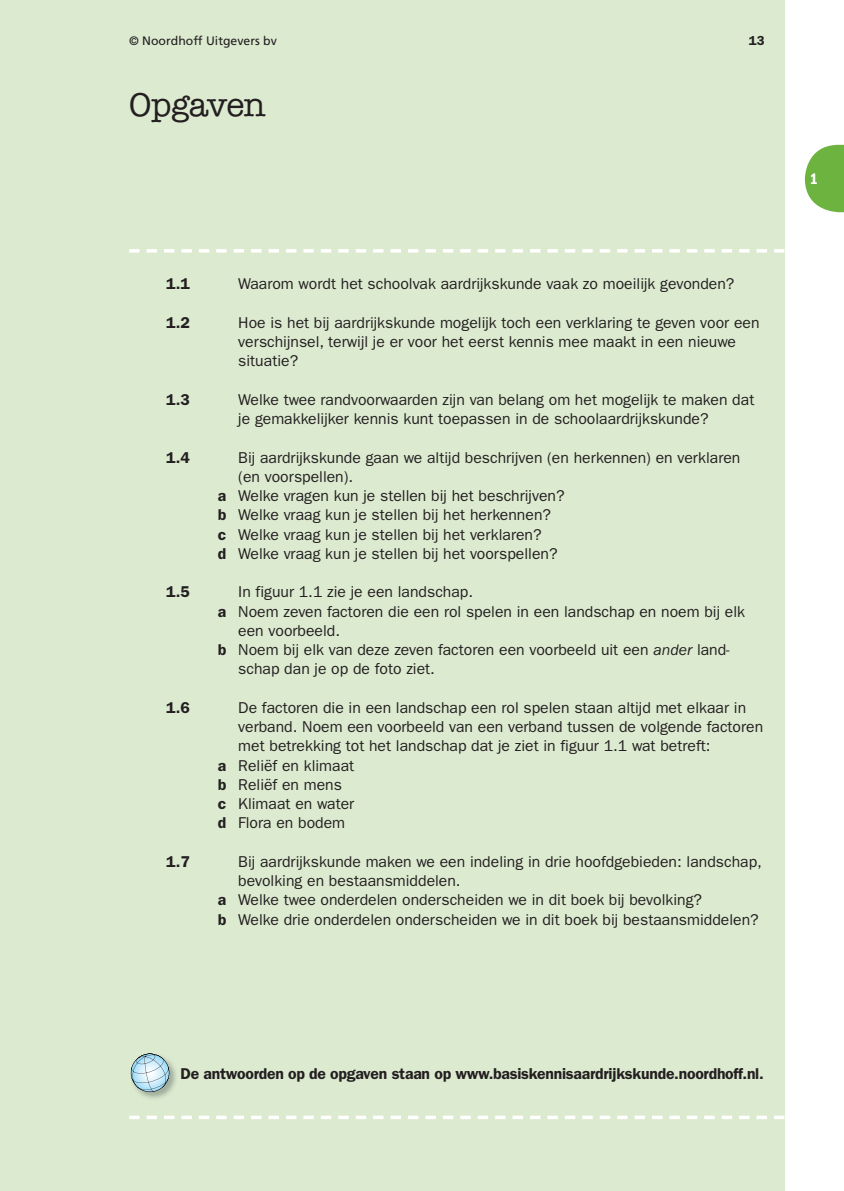
<style>
.page{position:relative;width:844px;height:1191px;background:#fff}
.page>*{position:absolute;margin:0;border:0;box-sizing:border-box;transform-origin:0 0}
.t1{font:500 33.25px "American Typewriter Std";letter-spacing:-.025em;color:#231f20}
.t2{font:15.75px/19.2px "ITC Franklin Gothic Std";color:#231f20}
.t3{font:600 15.75px/19.2px "ITC Franklin Gothic Std";letter-spacing:-.015em;color:#231f20;text-align:justify}
.t4{font:15.75px "ITC Franklin Gothic Std Dm Cd";color:#fff}
.t5{font:600 13.12px "ITC Franklin Gothic Std";color:#231f20}
.t6{font:12.25px "Frutiger LT Std";color:#231f20}
.s1{font-style:italic}
</style>
<div class="page">
<svg style="left:804px;top:145px;width:39px;height:67px"></svg>
<div style="left:0;top:0;width:784px;height:1191px;background:#dcead0"></div>
<svg style="left:129px;top:249px;width:655px;height:3px"></svg>
<svg style="left:129px;top:1115px;width:655px;height:4px"></svg>
<img style="left:130px;top:1061px;width:46px;height:37px">
<svg style="left:131px;top:1053px;width:38px;height:39px"></svg>
<p class="t6" style="left:129px;top:34px;width:149px">© Noordhoff Uitgevers bv</p>
<p class="t5" style="left:748px;top:35px;width:17px">13</p>
<h1 class="t1" style="left:129px;top:92px;width:138px">Opgaven</h1>
<p class="t3" style="left:166px;top:276px;width:25px">1.1</p>
<p class="t3" style="left:166px;top:314px;width:25px">1.2</p>
<p class="t3" style="left:166px;top:391px;width:25px">1.3</p>
<p class="t3" style="left:166px;top:449px;width:25px">1.4</p>
<p class="t3" style="left:166px;top:584px;width:25px">1.5</p>
<p class="t3" style="left:166px;top:699px;width:25px">1.6</p>
<p class="t3" style="left:166px;top:853px;width:25px">1.7</p>
<p class="t3" style="left:218px;top:487px;width:10px">a b c d</p>
<p class="t3" style="left:218px;top:603px;width:10px">a</p>
<p class="t3" style="left:218px;top:641px;width:10px">b</p>
<p class="t3" style="left:218px;top:757px;width:10px">a b c d</p>
<p class="t3" style="left:218px;top:892px;width:10px">a b</p>
<p class="t2" style="left:238px;top:276px;width:497px">Waarom wordt het schoolvak aardrijkskunde vaak zo moeilijk gevonden?</p>
<p class="t2" style="left:238px;top:314px;width:522px">Hoe is het bij aardrijkskunde mogelijk toch een verklaring te geven voor een verschijnsel, terwijl je er voor het eerst kennis mee maakt in een nieuwe situatie?</p>
<p class="t2" style="left:238px;top:391px;width:517px">Welke twee randvoorwaarden zijn van belang om het mogelijk te maken dat je gemakkelijker kennis kunt toepassen in de schoolaardrijkskunde?</p>
<p class="t2" style="left:238px;top:449px;width:503px">Bij aardrijkskunde gaan we altijd beschrijven (en herkennen) en verklaren (en voorspellen).<br>Welke vragen kun je stellen bij het beschrijven?<br>Welke vraag kun je stellen bij het herkennen?<br>Welke vraag kun je stellen bij het verklaren?<br>Welke vraag kun je stellen bij het voorspellen?</p>
<p class="t2" style="left:238px;top:584px;width:508px">In figuur 1.1 zie je een landschap.<br>Noem zeven factoren die een rol spelen in een landschap en noem bij elk een voorbeeld.<br>Noem bij elk van deze zeven factoren een voorbeeld uit een <span class="s1">ander</span> land&shy;schap dan je op de foto ziet.</p>
<p class="t2" style="left:238px;top:699px;width:526px">De factoren die in een landschap een rol spelen staan altijd met elkaar in verband. Noem een voorbeeld van een verband tussen de volgende factoren met betrekking tot het landschap dat je ziet in figuur 1.1 wat betreft:<br>Reliëf en klimaat<br>Reliëf en mens<br>Klimaat en water<br>Flora en bodem</p>
<p class="t2" style="left:238px;top:853px;width:525px">Bij aardrijkskunde maken we een indeling in drie hoofdgebieden: landschap, bevolking en bestaansmiddelen.<br>Welke twee onderdelen onderscheiden we in dit boek bij bevolking?<br>Welke drie onderdelen onderscheiden we in dit boek bij bestaansmiddelen?</p>
<p class="t4" style="left:809px;top:172px;width:10px">1</p>
<p class="t3" style="left:180px;top:1065px;width:584px">De antwoorden op de opgaven staan op www.basiskennisaardrijkskunde.noordhoff.nl.</p>
</div>
